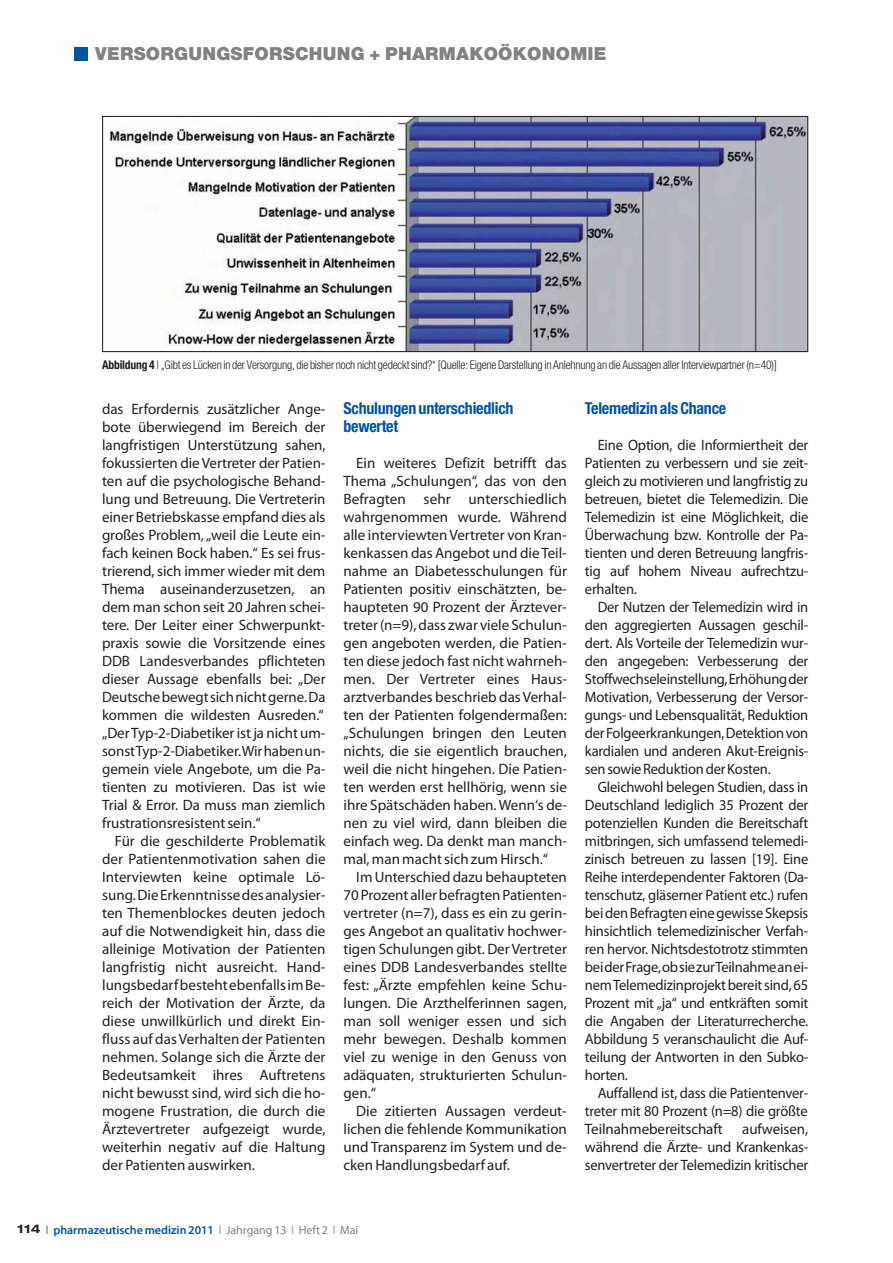
<style>
.page{position:relative;width:893px;height:1263px;background:#fff}
.page>*{position:absolute;margin:0;border:0;box-sizing:border-box;transform-origin:0 0}
.t1{font:900 18px "Helvetica Neue";letter-spacing:.015em;color:#808285}
.t2{font:700 condensed 16.5px/18px "Helvetica Neue";letter-spacing:-.015em;color:#0054a6}
.t3{font:15px/18px "Myriad Pro";letter-spacing:-.005em;color:#231f20;text-align:justify}
.t4{font:300 condensed 12px "Helvetica Neue";letter-spacing:-.015em;color:#231f20}
.t5{font:600 12px "Myriad Pro";color:#0054a6}
.s1{font-weight:700}
.s2{font-family:"Helvetica Neue";font-weight:700;font-stretch:expanded;color:#231f20}
.s3{font-family:"MS Gothic";font-weight:400}
.s4{font-family:"MS Gothic";font-weight:400;color:#808285}
.s5{font-weight:400;color:#808285}
</style>
<div class="page">
<div style="left:74px;top:47px;width:14px;height:14px;background:#0054a6"></div>
<img style="left:109px;top:118px;width:697px;height:232px">
<div style="left:102px;top:116px;width:706px;height:236px;border:1px solid #231f20"></div>
<p class="t1" style="left:95px;top:43px;width:513px">VERSORGUNGSFORSCHUNG + PHARMAKOÖKONOMIE</p>
<p class="t4" style="left:102px;top:358px;width:676px"><span class="s1">Abbildung 4</span> | „Gibt es Lücken in der Versorgung, die bisher noch nicht gedeckt sind?“ [Quelle: Eigene Darstellung in Anlehnung an die Aussagen aller Interviewpartner (n=40)]</p>
<p class="t3" style="left:102px;top:400px;width:225px">das Erfordernis zusätzlicher Ange&shy;bote überwiegend im Bereich der langfristigen Unterstützung sahen, fokussierten die Vertreter der Patien&shy;ten auf die psychologische Behand&shy;lung und Betreuung. Die Vertreterin einer Betriebskasse empfand dies als großes Problem, „weil die Leute ein&shy;fach keinen Bock haben.“ Es sei frus&shy;trierend, sich immer wieder mit dem Thema auseinanderzusetzen, an dem man schon seit 20 Jahren schei&shy;tere. Der Leiter einer Schwerpunkt&shy;praxis sowie die Vorsitzende eines DDB Landesverbandes pflichteten dieser Aussage ebenfalls bei: „Der Deutsche bewegt sich nicht gerne. Da kommen die wildesten Ausreden.“ „Der Typ-2-Diabetiker ist ja nicht um&shy;sonst Typ-2-Diabetiker. Wir haben un&shy;gemein viele Angebote, um die Pa&shy;tienten zu motivieren. Das ist wie Trial &amp; Error. Da muss man ziemlich frustrationsresistent sein.“</p>
<p class="t3" style="left:102px;top:832px;width:225px;text-indent:13px">Für die geschilderte Problematik der Patientenmotivation sahen die Interviewten keine optimale Lö&shy;sung. Die Erkenntnisse des analysier&shy;ten Themenblockes deuten jedoch auf die Notwendigkeit hin, dass die alleinige Motivation der Patienten langfristig nicht ausreicht. Hand&shy;lungsbedarf besteht ebenfalls im Be&shy;reich der Motivation der Ärzte, da diese unwillkürlich und direkt Ein&shy;fluss auf das Verhalten der Patienten nehmen. Solange sich die Ärzte der Bedeutsamkeit ihres Auftretens nicht bewusst sind, wird sich die ho&shy;mogene Frustration, die durch die Ärztevertreter aufgezeigt wurde, weiterhin negativ auf die Haltung der Patienten auswirken.</p>
<p class="t2" style="left:343px;top:399px;width:171px">Schulungen unterschiedlich bewertet</p>
<p class="t3" style="left:343px;top:454px;width:225px;text-indent:13px">Ein weiteres Defizit betrifft das Thema „Schulungen“, das von den Befragten sehr unterschiedlich wahrgenommen wurde. Während alle interviewten Vertreter von Kran&shy;kenkassen das Angebot und die Teil&shy;nahme an Diabetesschulungen für Patienten positiv einschätzten, be&shy;haupteten 90 Prozent der Ärztever&shy;treter (n=9), dass zwar viele Schulun&shy;gen angeboten werden, die Patien&shy;ten diese jedoch fast nicht wahrneh&shy;men. Der Vertreter eines Haus&shy;arztverbandes beschrieb das Verhal&shy;ten der Patienten folgendermaßen: „Schulungen bringen den Leuten nichts, die sie eigentlich brauchen, weil die nicht hingehen. Die Patien&shy;ten werden erst hellhörig, wenn sie ihre Spätschäden haben. Wenn‘s de&shy;nen zu viel wird, dann bleiben die einfach weg. Da denkt man manch&shy;mal, man macht sich zum Hirsch.“</p>
<p class="t3" style="left:343px;top:868px;width:225px;text-indent:13px">Im Unterschied dazu behaupteten 70 Prozent aller befragten Patienten&shy;vertreter (n=7), dass es ein zu gerin&shy;ges Angebot an qualitativ hochwer&shy;tigen Schulungen gibt. Der Vertreter eines DDB Landesverbandes stellte fest: „Ärzte empfehlen keine Schu&shy;lungen. Die Arzthelferinnen sagen, man soll weniger essen und sich mehr bewegen. Deshalb kommen viel zu wenige in den Genuss von adäquaten, strukturierten Schulun&shy;gen.“</p>
<p class="t3" style="left:343px;top:1102px;width:225px;text-indent:13px">Die zitierten Aussagen verdeut&shy;lichen die fehlende Kommunikation und Transparenz im System und de&shy;cken Handlungsbedarf auf.</p>
<p class="t2" style="left:585px;top:399px;width:143px">Telemedizin als Chance</p>
<p class="t3" style="left:585px;top:436px;width:225px;text-indent:13px">Eine Option, die Informiertheit der Patienten zu verbessern und sie zeit&shy;gleich zu motivieren und langfristig zu betreuen, bietet die Telemedizin. Die Telemedizin ist eine Möglichkeit, die Überwachung bzw. Kontrolle der Pa&shy;tienten und deren Betreuung langfris&shy;tig auf hohem Niveau aufrechtzu&shy;erhalten.</p>
<p class="t3" style="left:585px;top:598px;width:225px;text-indent:13px">Der Nutzen der Telemedizin wird in den aggregierten Aussagen geschil&shy;dert. Als Vorteile der Telemedizin wur&shy;den angegeben: Verbesserung der Stoffwechseleinstellung, Erhöhung der Motivation, Verbesserung der Versor&shy;gungs- und Lebensqualität, Reduktion der Folgeerkrankungen, Detektion von kardialen und anderen Akut-Ereignis&shy;sen sowie Reduktion der Kosten.</p>
<p class="t3" style="left:585px;top:778px;width:225px;text-indent:13px">Gleichwohl belegen Studien, dass in Deutschland lediglich 35 Prozent der potenziellen Kunden die Bereitschaft mitbringen, sich umfassend telemedi&shy;zinisch betreuen zu lassen [19]. Eine Reihe interdependenter Faktoren (Da&shy;tenschutz, gläserner Patient etc.) rufen bei den Befragten eine gewisse Skepsis hinsichtlich telemedizinischer Verfah&shy;ren hervor. Nichtsdestotrotz stimmten bei der Frage, ob sie zur Teilnahme an ei&shy;nem Telemedizinprojekt bereit sind, 65<br>Prozent mit „ja“ und entkräften somit die Angaben der Literaturrecherche.<br>Abbildung 5 veranschaulicht die Auf&shy;teilung der Antworten in den Subko&shy;horten.</p>
<p class="t3" style="left:585px;top:1084px;width:225px;text-indent:13px">Auffallend ist, dass die Patientenver&shy;treter mit 80 Prozent (n=8) die größte Teilnahmebereitschaft</p>
<p class="t3" style="left:585px;top:1120px;width:225px;text-indent:157px">aufweisen, während die Ärzte- und Krankenkas&shy;senvertreter der Telemedizin kritischer</p>
<p class="t5" style="left:17px;top:1222px;width:342px"><span class="s2">114</span><span class="s3">❘</span>pharmazeutische medizin 2011<span class="s4">❘</span><span class="s5">Jahrgang 13</span><span class="s4">❘</span><span class="s5">Heft 2</span><span class="s4">❘</span><span class="s5">Mai</span></p>
</div>
